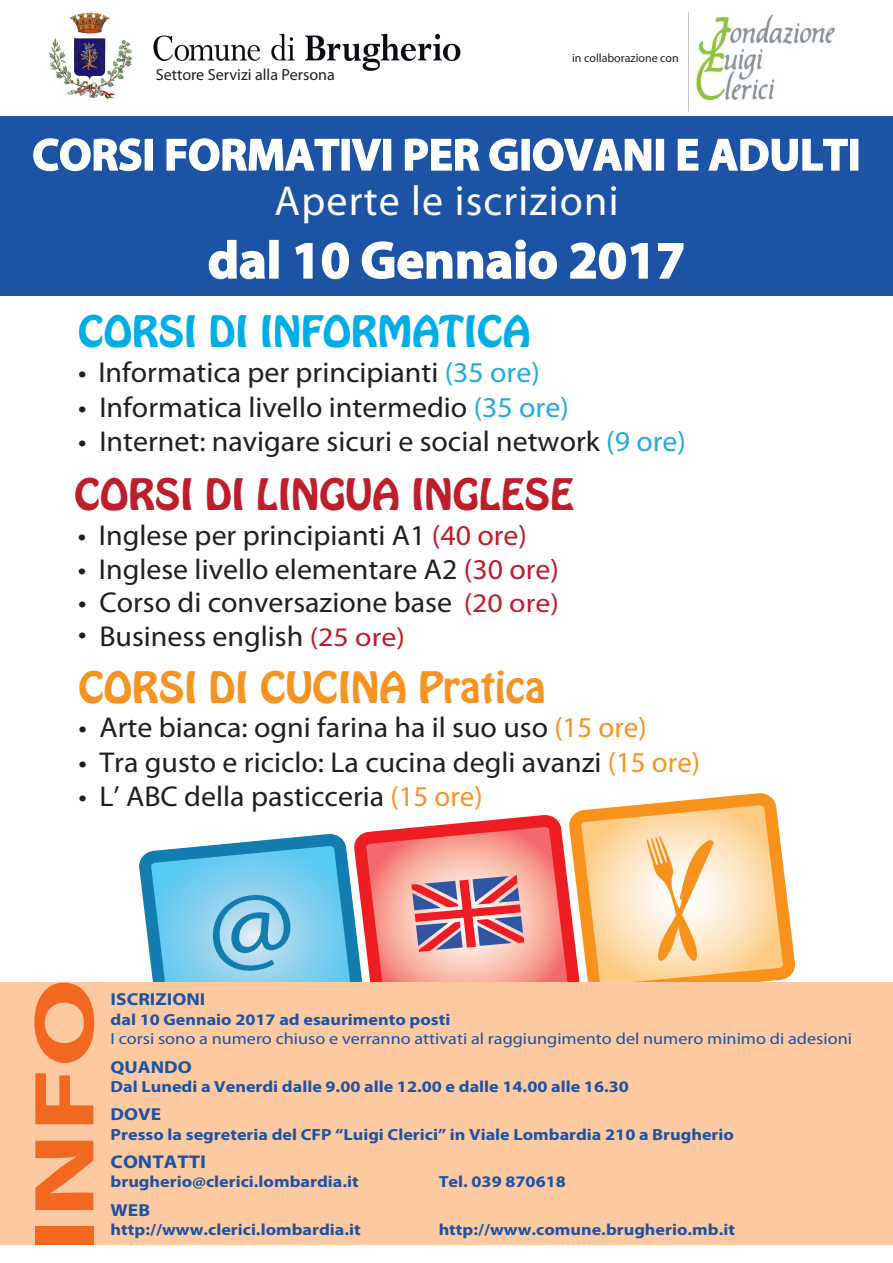
<style>
.page{position:relative;width:893px;height:1263px;background:#fff}
.page>*{position:absolute;margin:0;border:0;box-sizing:border-box;transform-origin:0 0}
.t1{font:700 86.1px "Myriad";color:#f36821;scale:1.44 1}
.t2{font:700 52.5px "Myriad";color:#fff}
.t3{font:700 45px "Myriad";color:#fff}
.t4{font:42px "Myriad";letter-spacing:.03em;color:#fff}
.t5{font:38.25px "Hobo Std";color:#f69323;scale:1.04 1}
.t6{font:38.25px "Hobo Std";color:#be1d2c;scale:1.04 1}
.t7{font:38.25px "Hobo Std";color:#00ade6;scale:1.04 1}
.t8{font:28.8px/31.3px "Myriad Pro";color:#231f20;scale:1.04 1}
.t9{font:700 18.45px "Myriad Pro";color:#1c53a4;scale:1.12 1}
.t10{font:700 17.4px "Myriad Pro";color:#1c53a4;scale:1.12 1}
.t11{font:700 16.2px "Myriad Pro";color:#1c53a4;scale:1.12 1}
.t12{font:16.2px "Myriad Pro";color:#1c53a4;scale:1.12 1}
.t13{font:16.05px "Myriad Pro";color:#231f20}
.t14{font:12px "Myriad Pro";color:#231f20}
.s1{color:#24aae1}
.s2{color:#be1d2c}
.s3{font-size:26.85px;color:#be1d2c}
.s4{color:#f69323}
</style>
<div class="page">
<svg style="left:139px;top:833px;width:207px;height:149px;background:#74c4e6"></svg>
<svg style="left:210px;top:893px;width:82px;height:79px;background:#7bbcdc"></svg>
<svg style="left:587px;top:793px;width:208px;height:189px;background:#fcd098"></svg>
<svg style="left:647px;top:836px;width:67px;height:125px;background:#fbd5a6"></svg>
<svg style="left:346px;top:809px;width:241px;height:173px"></svg>
<svg style="left:411px;top:875px;width:113px;height:77px;background:#c27c8e"></svg>
<img style="left:688px;top:12px;width:147px;height:94px">
<div style="left:0;top:116px;width:893px;height:179px;background:#1c53a4"></div>
<div style="left:0;top:982px;width:893px;height:263px;background:#fcc9a1"></div>
<svg style="left:33px;top:138px;width:109px;height:34px"></svg>
<div style="left:145px;top:139px;width:8px;height:32px;border:2px solid #fff"></div>
<svg style="left:166px;top:138px;width:174px;height:34px"></svg>
<div style="left:341px;top:139px;width:9px;height:32px;border:2px solid #fff"></div>
<svg style="left:351px;top:138px;width:31px;height:33px"></svg>
<div style="left:383px;top:139px;width:8px;height:32px;border:2px solid #fff"></div>
<svg style="left:404px;top:138px;width:76px;height:33px"></svg>
<svg style="left:489px;top:138px;width:29px;height:33px"></svg>
<div style="left:521px;top:139px;width:9px;height:32px;border:2px solid #fff"></div>
<svg style="left:532px;top:138px;width:120px;height:34px"></svg>
<div style="left:656px;top:139px;width:8px;height:32px;border:2px solid #fff"></div>
<svg style="left:677px;top:138px;width:22px;height:33px"></svg>
<svg style="left:708px;top:138px;width:140px;height:34px"></svg>
<div style="left:850px;top:139px;width:8px;height:32px;border:2px solid #fff"></div>
<svg style="left:208px;top:239px;width:57px;height:41px"></svg>
<div style="left:269px;top:240px;width:10px;height:39px;border:2px solid #fff"></div>
<svg style="left:295px;top:243px;width:18px;height:36px"></svg>
<svg style="left:321px;top:242px;width:28px;height:38px"></svg>
<svg style="left:361px;top:239px;width:197px;height:41px"></svg>
<svg style="left:570px;top:242px;width:78px;height:38px"></svg>
<svg style="left:657px;top:243px;width:27px;height:36px"></svg>
<img style="left:49px;top:12px;width:83px;height:87px">
<img style="left:153px;top:33px;width:308px;height:38px">
<p class="t13" style="left:156px;top:65px;width:181px">Settore Servizi alla Persona</p>
<p class="t14" style="left:572px;top:51px;width:108px">in collaborazione con</p>
<h3 class="t3" style="left:32px;top:132px;width:830px">CORSI FORMATIVI PER GIOVANI E ADULTI</h3>
<h3 class="t4" style="left:274px;top:180px;width:345px">Aperte le iscrizioni</h3>
<h2 class="t2" style="left:208px;top:233px;width:479px">dal 10 Gennaio 2017</h2>
<h3 class="t7" style="left:78px;top:305px;width:436px">CORSI DI INFORMATICA</h3>
<p class="t8" style="left:78px;top:356px;width:445px">• Informatica per principianti <span class="s1">(35 ore)</span></p>
<p class="t8" style="left:78px;top:391px;width:473px">• Informatica livello intermedio <span class="s1">(35 ore)</span></p>
<p class="t8" style="left:78px;top:425px;width:586px">• Internet: navigare sicuri e social network <span class="s1">(9 ore)</span></p>
<h3 class="t6" style="left:75px;top:468px;width:482px">CORSI DI LINGUA INGLESE</h3>
<p class="t8" style="left:78px;top:519px;width:433px">• Inglese per principianti A1 <span class="s2">(40 ore)</span></p>
<p class="t8" style="left:78px;top:553px;width:464px">• Inglese livello elementare A2 <span class="s2">(30 ore)</span></p>
<p class="t8" style="left:78px;top:586px;width:464px">• Corso di conversazione base <span class="s3">(20 ore) </span>•</p>
<p class="t8" style="left:99px;top:620px;width:295px">Business english <span class="s3">(25 ore)</span></p>
<h3 class="t5" style="left:78px;top:661px;width:451px">CORSI DI CUCINA Pratica</h3>
<p class="t8" style="left:78px;top:712px;width:548px">• Arte bianca: ogni farina ha il suo uso <span class="s4">(15 ore)</span></p>
<p class="t8" style="left:78px;top:746px;width:599px">• Tra gusto e riciclo: La cucina degli avanzi <span class="s4">(15 ore)</span></p>
<p class="t8" style="left:78px;top:781px;width:390px">• L’ ABC della pasticceria <span class="s4">(15 ore)</span></p>
<h1 class="t1" style="left:20px;top:1253px;width:193px;rotate:-90deg">INFO</h1>
<p class="t10" style="left:111px;top:988px;width:86px">ISCRIZIONI</p>
<p class="t11" style="left:111px;top:1009px;width:305px">dal 10 Gennaio 2017 ad esaurimento posti</p>
<p class="t12" style="left:111px;top:1029px;width:663px">I corsi sono a numero chiuso e verranno attivati al raggiungimento del numero minimo di adesioni</p>
<p class="t10" style="left:111px;top:1055px;width:74px">QUANDO</p>
<p class="t11" style="left:111px;top:1076px;width:464px">Dal Lunedi a Venerdi dalle 9.00 alle 12.00 e dalle 14.00 alle 16.30</p>
<p class="t10" style="left:111px;top:1103px;width:47px">DOVE</p>
<p class="t11" style="left:111px;top:1123px;width:558px">Presso la segreteria del CFP “Luigi Clerici” in Viale Lombardia 210 a Brugherio</p>
<p class="t9" style="left:111px;top:1150px;width:87px">CONTATTI</p>
<p class="t11" style="left:111px;top:1171px;width:223px">brugherio@clerici.lombardia.it</p>
<p class="t11" style="left:439px;top:1171px;width:115px">Tel. 039 870618</p>
<p class="t10" style="left:111px;top:1198px;width:37px">WEB</p>
<p class="t11" style="left:111px;top:1219px;width:225px">http://www.clerici.lombardia.it</p>
<p class="t11" style="left:439px;top:1219px;width:266px">http://www.comune.brugherio.mb.it</p>
</div>
